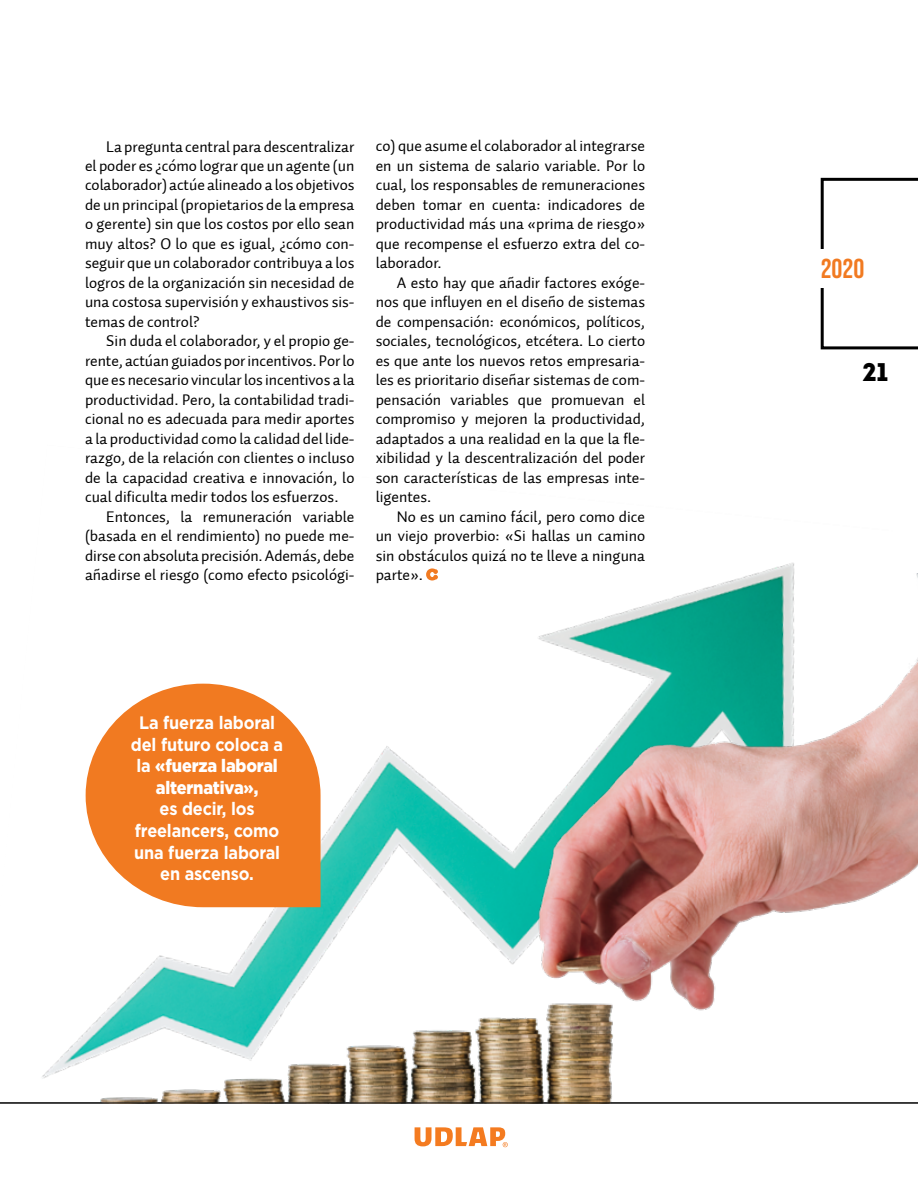
<style>
.page{position:relative;width:918px;height:1188px;background:#fff}
.page>*{position:absolute;margin:0;border:0;box-sizing:border-box;transform-origin:0 0}
.t1{font:27.45px "Bebas Neue";color:#f17a21}
.t2{font:25.5px "Intro";color:#000}
.t3{font:700 18px/21.6px "Gotham";letter-spacing:-.01em;color:#fff;text-align:center;scale:.9 1}
.t4{font:15.75px/19.5px "Auto 1 Regular LF";color:#000;text-align:justify}
.s1{font-weight:900}
</style>
<div class="page">
<svg style="left:820px;top:288px;width:98px;height:62px"></svg>
<svg style="left:820px;top:177px;width:98px;height:72px"></svg>
<img style="left:45px;top:573px;width:873px;height:530px">
<svg style="left:86px;top:684px;width:235px;height:223px;fill:#f17a21"></svg>
<hr style="left:0;top:1103px;width:918px;height:1px;background:#000">
<p class="t4" style="left:85px;top:137px;width:271px;text-indent:21px">La pregunta central para descentralizar el poder es ¿cómo lograr que un agente (un colaborador) actúe alineado a los objetivos de un principal (propietarios de la empresa o gerente) sin que los costos por ello sean muy altos? O lo que es igual, ¿cómo con&shy;seguir que un colaborador contribuya a los logros de la organización sin necesidad de una costosa supervisión y exhaustivos sis&shy;temas de control?</p>
<p class="t4" style="left:85px;top:332px;width:271px;text-indent:21px">Sin duda el colaborador, y el propio ge&shy;rente, actúan guiados por incentivos. Por lo que es necesario vincular los incentivos a la productividad. Pero, la contabilidad tradi&shy;cional no es adecuada para medir aportes a la productividad como la calidad del lide&shy;razgo, de la relación con clientes o incluso de la capacidad creativa e innovación, lo cual dificulta medir todos los esfuerzos.</p>
<p class="t4" style="left:85px;top:507px;width:271px;text-indent:21px">Entonces, la remuneración variable (basada en el rendimiento) no puede me&shy;dirse con absoluta precisión. Además, debe añadirse el riesgo (como efecto psicológi-</p>
<p class="t4" style="left:376px;top:137px;width:271px">co) que asume el colaborador al integrarse en un sistema de salario variable. Por lo cual, los responsables de remuneraciones deben tomar en cuenta: indicadores de productividad más una «prima de riesgo» que recompense el esfuerzo extra del co&shy;laborador.</p>
<p class="t4" style="left:376px;top:273px;width:271px;text-indent:21px">A esto hay que añadir factores exóge&shy;nos que influyen en el diseño de sistemas de compensación: económicos, políticos, sociales, tecnológicos, etcétera. Lo cierto es que ante los nuevos retos empresaria&shy;les es prioritario diseñar sistemas de com&shy;pensación variables que promuevan el compromiso y mejoren la productividad, adaptados a una realidad en la que la fle&shy;xibilidad y la descentralización del poder son características de las empresas inte&shy;ligentes.</p>
<p class="t4" style="left:376px;top:507px;width:271px;text-indent:21px">No es un camino fácil, pero como dice un viejo proverbio: «Si hallas un camino sin obstáculos quizá no te lleve a ninguna parte».</p>
<p class="t3" style="left:131px;top:712px;width:171px">La fuerza laboral del futuro coloca a la <span class="s1">«fuerza laboral alternativa»,</span></p>
<p class="t3" style="left:134px;top:798px;width:164px">es decir, los freelancers, como una fuerza laboral en ascenso.</p>
<h1 class="t1" style="left:821px;top:252px;width:45px">2020</h1>
<h2 class="t2" style="left:863px;top:356px;width:27px">21</h2>
</div>
